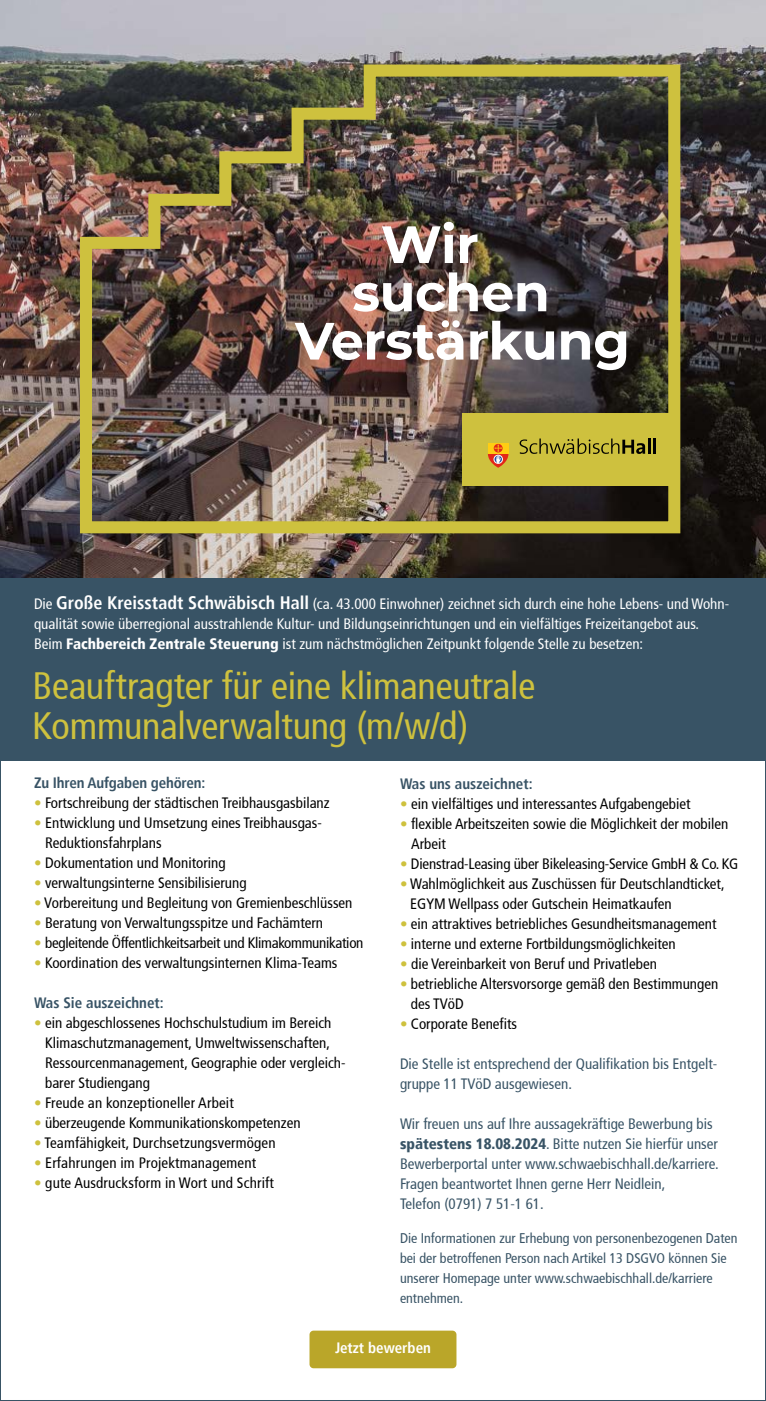
<style>
.page{position:relative;width:766px;height:1401px;background:#fff}
.page>*{position:absolute;margin:0;border:0;box-sizing:border-box;transform-origin:0 0}
.t1{font:700 52.4px "Montserrat";letter-spacing:-.01em;color:#fff}
.t2{font:condensed 38px/40px "Frutiger";letter-spacing:-.005em;color:#cec13e}
.t3{font:condensed 15px/20px "Frutiger";color:#000}
.t4{font:condensed 15px/20px "Frutiger";color:#fff}
.t5{font:condensed 15px/20px "Frutiger";color:#385365}
.t6{font:700 condensed 15px "Frutiger";color:#385365}
.t7{font:condensed 15px "Frutiger";letter-spacing:-.02em;color:#000}
.t8{font:700 condensed 15px "Frutiger";color:#fff}
.t9{font:condensed 14px/20px "Frutiger";color:#385365}
.s1{font-weight:700;font-size:18px}
.s2{font-weight:900}
.s3{color:#cec13e}
</style>
<div class="page">
<div style="left:0;top:578px;width:765px;height:182px;background:#385365"></div>
<div style="left:309px;top:1330px;width:147px;height:38px;background:#baa629;border-radius:4px"></div>
<img style="left:0;top:0;width:765px;height:577px">
<img style="left:74px;top:58px;width:612px;height:481px">
<div style="left:462px;top:413px;width:211px;height:72px;background:#cec13e"></div>
<svg style="left:519px;top:438px;width:126px;height:16px"></svg>
<hr style="left:647px;top:438px;width:3px;height:16px;background:#000">
<hr style="left:653px;top:438px;width:3px;height:16px;background:#000">
<div style="left:487px;top:443px;width:21px;height:10px;background:#ffcd13"></div>
<svg style="left:487px;top:444px;width:21px;height:24px"></svg>
<h1 class="t1" style="left:381px;top:206px;width:99px">Wir</h1>
<h1 class="t1" style="left:352px;top:255px;width:199px">suchen</h1>
<h1 class="t1" style="left:295px;top:303px;width:336px">Verstärkung</h1>
<p class="t4" style="left:34px;top:594px;width:696px">Die <span class="s1">Große Kreisstadt Schwäbisch Hall</span> (ca. 43.000 Einwohner) zeichnet sich durch eine hohe Lebens- und Wohn&shy;qualität sowie überregional ausstrahlende Kultur- und Bildungseinrichtungen und ein vielfältiges Freizeitangebot aus.<br>Beim <span class="s2">Fachbereich Zentrale Steuerung</span> ist zum nächstmöglichen Zeitpunkt folgende Stelle zu besetzen:</p>
<h2 class="t2" style="left:33px;top:666px;width:504px">Beauftragter für eine klimaneutrale<br>Kommunalverwaltung (m/w/d)</h2>
<p class="t6" style="left:400px;top:774px;width:134px">Was uns auszeichnet:</p>
<p class="t3" style="left:400px;top:793px;width:292px"><span class="s3">•</span> ein vielfältiges und interessantes Aufgabengebiet</p>
<p class="t3" style="left:411px;top:813px;width:318px;text-indent:-11px"><span class="s3">•</span> flexible Arbeitszeiten sowie die Möglichkeit der mobilen<br>Arbeit</p>
<p class="t3" style="left:400px;top:853px;width:340px"><span class="s3">•</span> Dienstrad-Leasing über Bikeleasing-Service GmbH &amp; Co. KG</p>
<p class="t3" style="left:410px;top:873px;width:316px;text-indent:-10px"><span class="s3">•</span> Wahlmöglichkeit aus Zuschüssen für Deutschlandticket,<br>EGYM Wellpass oder Gutschein Heimatkaufen</p>
<p class="t3" style="left:400px;top:913px;width:318px"><span class="s3">•</span> ein attraktives betriebliches Gesundheitsmanagement</p>
<p class="t3" style="left:400px;top:933px;width:277px"><span class="s3">•</span> interne und externe Fortbildungsmöglichkeiten</p>
<p class="t3" style="left:400px;top:953px;width:258px"><span class="s3">•</span> die Vereinbarkeit von Beruf und Privatleben</p>
<p class="t3" style="left:411px;top:973px;width:309px;text-indent:-11px"><span class="s3">•</span> betriebliche Altersvorsorge gemäß den Bestimmungen des TVöD</p>
<p class="t3" style="left:400px;top:1013px;width:119px"><span class="s3">•</span> Corporate Benefits</p>
<p class="t5" style="left:400px;top:1053px;width:318px">Die Stelle ist entsprechend der Qualifikation bis Entgelt&shy;gruppe 11 TVöD ausgewiesen.</p>
<p class="t5" style="left:400px;top:1113px;width:320px">Wir freuen uns auf Ihre aussagekräftige Bewerbung bis <span class="s2">spätestens 18.08.2024</span>. Bitte nutzen Sie hierfür unser Bewerberportal unter www.schwaebischhall.de/karriere.<br>Fragen beantwortet Ihnen gerne Herr Neidlein,<br>Telefon (0791) 7 51-1 61.</p>
<p class="t9" style="left:400px;top:1227px;width:339px">Die Informationen zur Erhebung von personenbezogenen Daten bei der betroffenen Person nach Artikel 13 DSGVO können Sie unserer Homepage unter www.schwaebischhall.de/karriere entnehmen.</p>
<p class="t8" style="left:335px;top:1338px;width:97px">Jetzt bewerben</p>
<p class="t6" style="left:34px;top:774px;width:173px">Zu Ihren Aufgaben gehören:</p>
<p class="t3" style="left:34px;top:793px;width:297px"><span class="s3">•</span> Fortschreibung der städtischen Treibhausgasbilanz</p>
<p class="t3" style="left:45px;top:813px;width:278px;text-indent:-11px"><span class="s3">•</span> Entwicklung und Umsetzung eines Treibhausgas-<br>Reduktionsfahrplans</p>
<p class="t3" style="left:34px;top:853px;width:193px"><span class="s3">•</span> Dokumentation und Monitoring</p>
<p class="t3" style="left:34px;top:873px;width:214px"><span class="s3">•</span> verwaltungsinterne Sensibilisierung</p>
<p class="t3" style="left:34px;top:893px;width:320px"><span class="s3">•</span> Vorbereitung und Begleitung von Gremienbeschlüssen</p>
<p class="t3" style="left:34px;top:913px;width:290px"><span class="s3">•</span> Beratung von Verwaltungsspitze und Fachämtern</p>
<p class="t7" style="left:34px;top:934px;width:331px"><span class="s3">•</span> begleitende Öffentlichkeitsarbeit und Klimakommunikation</p>
<p class="t3" style="left:34px;top:953px;width:305px"><span class="s3">•</span> Koordination des verwaltungsinternen Klima-Teams</p>
<p class="t6" style="left:34px;top:994px;width:131px">Was Sie auszeichnet:</p>
<p class="t3" style="left:45px;top:1013px;width:302px;text-indent:-11px"><span class="s3">•</span> ein abgeschlossenes Hochschulstudium im Bereich Klimaschutzmanagement, Umweltwissenschaften, Ressourcenmanagement, Geographie oder vergleich&shy;barer Studiengang</p>
<p class="t3" style="left:34px;top:1093px;width:201px"><span class="s3">•</span> Freude an konzeptioneller Arbeit</p>
<p class="t3" style="left:34px;top:1113px;width:268px"><span class="s3">•</span> überzeugende Kommunikationskompetenzen</p>
<p class="t3" style="left:34px;top:1133px;width:243px"><span class="s3">•</span> Teamfähigkeit, Durchsetzungsvermögen</p>
<p class="t3" style="left:34px;top:1153px;width:223px"><span class="s3">•</span> Erfahrungen im Projektmanagement</p>
<p class="t3" style="left:34px;top:1173px;width:241px"><span class="s3">•</span> gute Ausdrucksform in Wort und Schrift</p>
</div>
